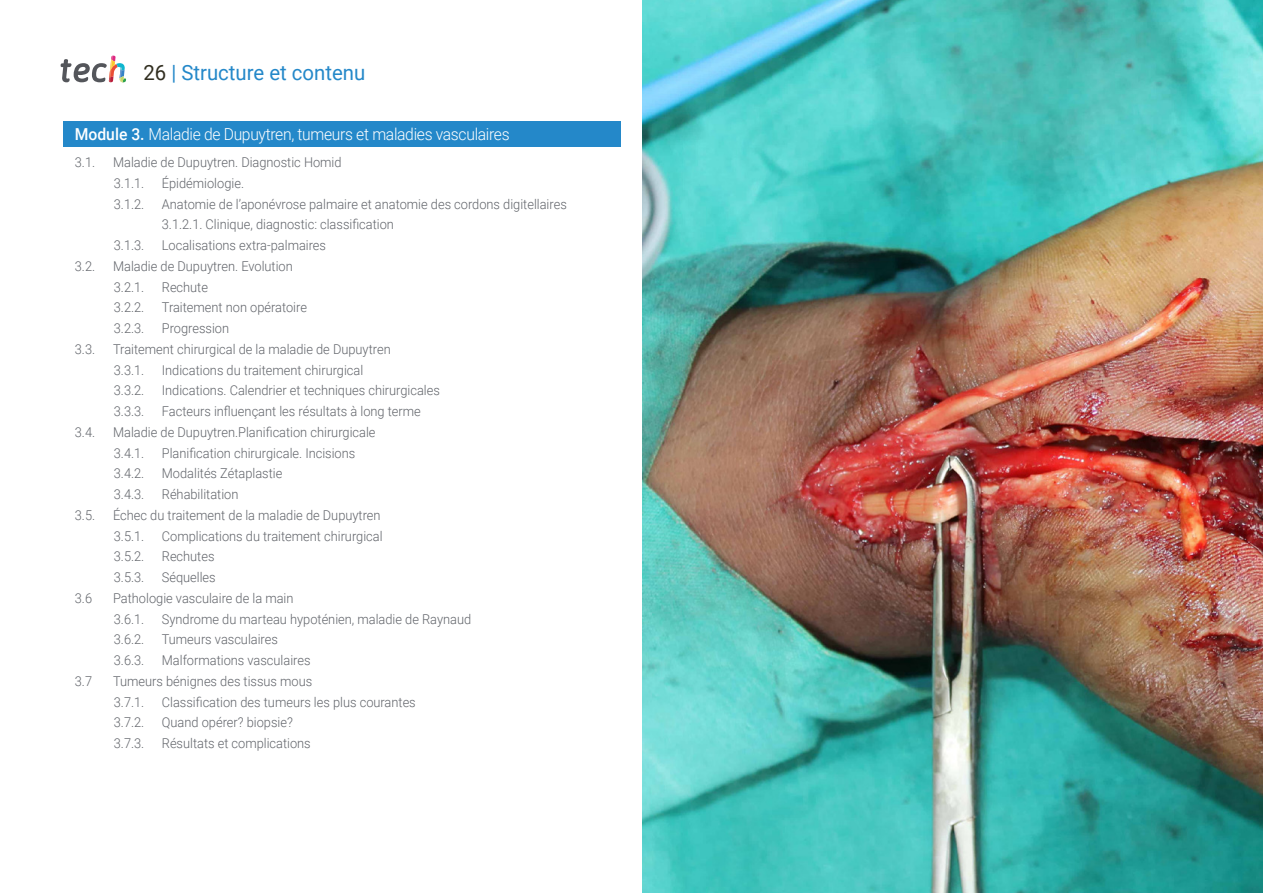
<style>
.page{position:relative;width:1263px;height:893px;background:#fff}
.page>*{position:absolute;margin:0;border:0;box-sizing:border-box;transform-origin:0 0}
.t1{font:21px "Roboto";color:#2488c9}
.t2{font:300 16.5px "Roboto";letter-spacing:-.02em;color:#fff;scale:.95 1}
.t3{font:300 13.5px/20.7px "Roboto";color:#61646a;scale:.95 1}
.s1{color:#312e20}
.s2{font-weight:500}
</style>
<div class="page">
<svg style="left:61px;top:56px;width:65px;height:27px"></svg>
<div style="left:64px;top:121px;width:557px;height:25px;background:#2488c9"></div>
<img style="left:642px;top:0;width:621px;height:893px">
<h1 class="t1" style="left:144px;top:57px;width:223px"><span class="s1">26</span> | Structure et contenu</h1>
<p class="t2" style="left:75px;top:123px;width:459px"><span class="s2">Module 3.</span> Maladie de Dupuytren, tumeurs et maladies vasculaires</p>
<p class="t3" style="left:75px;top:151px;width:23px">3.1.</p>
<p class="t3" style="left:113px;top:151px;width:242px">Maladie de Dupuytren. Diagnostic Homid<br>3.1.1.</p>
<p class="t3" style="left:162px;top:172px;width:88px">Épidémiologie.</p>
<p class="t3" style="left:114px;top:193px;width:34px">3.1.2.</p>
<p class="t3" style="left:162px;top:193px;width:428px">Anatomie de l’aponévrose palmaire et anatomie des cordons digitellaires<br>3.1.2.1. Clinique, diagnostic: classification</p>
<p class="t3" style="left:114px;top:234px;width:34px">3.1.3.</p>
<p class="t3" style="left:162px;top:234px;width:174px">Localisations extra-palmaires</p>
<p class="t3" style="left:75px;top:255px;width:23px">3.2.</p>
<p class="t3" style="left:113px;top:255px;width:191px">Maladie de Dupuytren. Evolution<br>3.2.1.</p>
<p class="t3" style="left:162px;top:276px;width:50px">Rechute</p>
<p class="t3" style="left:114px;top:297px;width:34px">3.2.2.</p>
<p class="t3" style="left:162px;top:297px;width:154px">Traitement non opératoire</p>
<p class="t3" style="left:114px;top:317px;width:34px">3.2.3.</p>
<p class="t3" style="left:162px;top:317px;width:72px">Progression</p>
<p class="t3" style="left:75px;top:338px;width:23px">3.3.</p>
<p class="t3" style="left:113px;top:338px;width:294px">Traitement chirurgical de la maladie de Dupuytren<br>3.3.1.</p>
<p class="t3" style="left:162px;top:359px;width:214px">Indications du traitement chirurgical</p>
<p class="t3" style="left:114px;top:380px;width:34px">3.3.2.</p>
<p class="t3" style="left:162px;top:380px;width:294px">Indications. Calendrier et techniques chirurgicales</p>
<p class="t3" style="left:114px;top:400px;width:34px">3.3.3.</p>
<p class="t3" style="left:162px;top:400px;width:274px">Facteurs influençant les résultats à long terme</p>
<p class="t3" style="left:75px;top:421px;width:23px">3.4.</p>
<p class="t3" style="left:113px;top:421px;width:278px">Maladie de Dupuytren.Planification chirurgicale<br>3.4.1.</p>
<p class="t3" style="left:162px;top:442px;width:205px">Planification chirurgicale. Incisions</p>
<p class="t3" style="left:114px;top:463px;width:34px">3.4.2.</p>
<p class="t3" style="left:162px;top:463px;width:128px">Modalités Zétaplastie</p>
<p class="t3" style="left:114px;top:483px;width:34px">3.4.3.</p>
<p class="t3" style="left:162px;top:483px;width:82px">Réhabilitation</p>
<p class="t3" style="left:75px;top:504px;width:23px">3.5.</p>
<p class="t3" style="left:113px;top:504px;width:283px">Échec du traitement de la maladie de Dupuytren<br>3.5.1.</p>
<p class="t3" style="left:162px;top:525px;width:234px">Complications du traitement chirurgical</p>
<p class="t3" style="left:114px;top:546px;width:34px">3.5.2.</p>
<p class="t3" style="left:162px;top:546px;width:57px">Rechutes</p>
<p class="t3" style="left:114px;top:566px;width:34px">3.5.3.</p>
<p class="t3" style="left:162px;top:566px;width:58px">Séquelles</p>
<p class="t3" style="left:75px;top:587px;width:20px">3.6</p>
<p class="t3" style="left:113px;top:587px;width:191px">Pathologie vasculaire de la main<br>3.6.1.</p>
<p class="t3" style="left:162px;top:608px;width:327px">Syndrome du marteau hypoténien, maladie de Raynaud</p>
<p class="t3" style="left:114px;top:629px;width:34px">3.6.2.</p>
<p class="t3" style="left:162px;top:629px;width:124px">Tumeurs vasculaires</p>
<p class="t3" style="left:114px;top:649px;width:34px">3.6.3.</p>
<p class="t3" style="left:162px;top:649px;width:158px">Malformations vasculaires</p>
<p class="t3" style="left:75px;top:670px;width:20px">3.7</p>
<p class="t3" style="left:113px;top:670px;width:211px">Tumeurs bénignes des tissus mous<br>3.7.1.</p>
<p class="t3" style="left:162px;top:691px;width:269px">Classification des tumeurs les plus courantes</p>
<p class="t3" style="left:114px;top:712px;width:34px">3.7.2.</p>
<p class="t3" style="left:162px;top:712px;width:139px">Quand opérer? biopsie?</p>
<p class="t3" style="left:114px;top:732px;width:34px">3.7.3.</p>
<p class="t3" style="left:162px;top:732px;width:158px">Résultats et complications</p>
</div>
